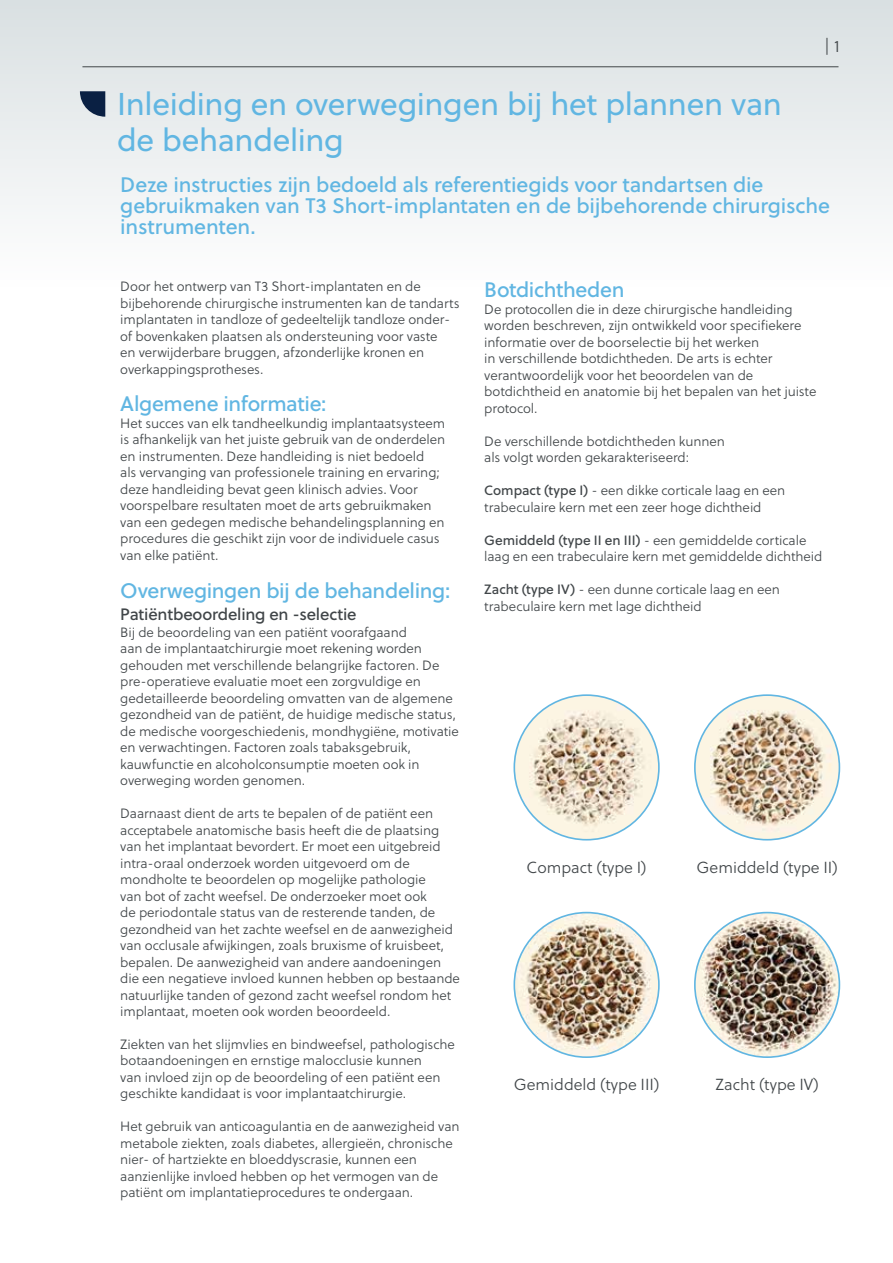
<style>
.page{position:relative;width:893px;height:1263px;background:#fff}
.page>*{position:absolute;margin:0;border:0;box-sizing:border-box;transform-origin:0 0}
.t1{font:31.5px/36px "Soleil";letter-spacing:-.01em;color:#61b6e2}
.t2{font:21px/21px "Soleil Bk";letter-spacing:-.01em;color:#61b6e2}
.t3{font:16.5px "Soleil Bk";letter-spacing:-.01em;color:#414649}
.t4{font:16.5px "Soleil Lt";color:#414649}
.t5{font:16.05px "Soleil Lt";color:#414649}
.t6{font:13.5px/16.5px "Soleil Lt";letter-spacing:-.005em;color:#414649}
.s1{font-family:"Soleil Bk"}
</style>
<div class="page">
<div style="left:0;top:0;width:893px;height:584px;background:linear-gradient(to bottom,#e1e6e8,#fff)"></div>
<hr style="left:82px;top:67px;width:756px;height:1px;background:#414649">
<svg style="left:80px;top:91px;width:25px;height:26px"></svg>
<img style="left:514px;top:695px;width:145px;height:145px;border-radius:72px">
<img style="left:695px;top:695px;width:144px;height:145px;border-radius:72px">
<img style="left:514px;top:912px;width:145px;height:145px;border-radius:72px">
<img style="left:695px;top:912px;width:144px;height:145px;border-radius:72px">
<p class="t4" style="left:824px;top:36px;width:17px">| 1</p>
<h1 class="t1" style="left:117px;top:87px;width:666px">Inleiding en overwegingen bij het plannen van de behandeling</h1>
<h2 class="t2" style="left:120px;top:175px;width:711px">Deze instructies zijn bedoeld als referentiegids voor tandartsen die gebruikmaken van T3 Short-implantaten en de bijbehorende chirurgische instrumenten.</h2>
<p class="t6" style="left:120px;top:279px;width:341px">Door het ontwerp van T3 Short-implantaten en de bijbehorende chirurgische instrumenten kan de tandarts implantaten in tandloze of gedeeltelijk tandloze onder&shy;of bovenkaken plaatsen als ondersteuning voor vaste<br>en verwijderbare bruggen, afzonderlijke kronen en overkappingsprotheses.</p>
<h2 class="t2" style="left:120px;top:394px;width:208px">Algemene informatie:</h2>
<p class="t6" style="left:120px;top:415px;width:327px">Het succes van elk tandheelkundig implantaatsysteem is afhankelijk van het juiste gebruik van de onderdelen en instrumenten. Deze handleiding is niet bedoeld<br>als vervanging van professionele training en ervaring; deze handleiding bevat geen klinisch advies. Voor voorspelbare resultaten moet de arts gebruikmaken van een gedegen medische behandelingsplanning en procedures die geschikt zijn voor de individuele casus van elke patiënt.</p>
<h2 class="t2" style="left:120px;top:580px;width:331px">Overwegingen bij de behandeling:</h2>
<p class="t3" style="left:120px;top:604px;width:238px">Patiëntbeoordeling en -selectie</p>
<p class="t6" style="left:120px;top:624px;width:340px">Bij de beoordeling van een patiënt voorafgaand<br>aan de implantaatchirurgie moet rekening worden gehouden met verschillende belangrijke factoren. De pre-operatieve evaluatie moet een zorgvuldige en gedetailleerde beoordeling omvatten van de algemene gezondheid van de patiënt, de huidige medische status, de medische voorgeschiedenis, mondhygiëne, motivatie en verwachtingen. Factoren zoals tabaksgebruik, kauwfunctie en alcoholconsumptie moeten ook in overweging worden genomen.</p>
<p class="t6" style="left:120px;top:805px;width:341px">Daarnaast dient de arts te bepalen of de patiënt een acceptabele anatomische basis heeft die de plaatsing van het implantaat bevordert. Er moet een uitgebreid intra-oraal onderzoek worden uitgevoerd om de mondholte te beoordelen op mogelijke pathologie<br>van bot of zacht weefsel. De onderzoeker moet ook<br>de periodontale status van de resterende tanden, de gezondheid van het zachte weefsel en de aanwezigheid van occlusale afwijkingen, zoals bruxisme of kruisbeet, bepalen. De aanwezigheid van andere aandoeningen die een negatieve invloed kunnen hebben op bestaande natuurlijke tanden of gezond zacht weefsel rondom het implantaat, moeten ook worden beoordeeld.</p>
<p class="t6" style="left:120px;top:1036px;width:336px">Ziekten van het slijmvlies en bindweefsel, pathologische botaandoeningen en ernstige malocclusie kunnen<br>van invloed zijn op de beoordeling of een patiënt een geschikte kandidaat is voor implantaatchirurgie.</p>
<p class="t6" style="left:120px;top:1119px;width:341px">Het gebruik van anticoagulantia en de aanwezigheid van metabole ziekten, zoals diabetes, allergieën, chronische nier- of hartziekte en bloeddyscrasie, kunnen een aanzienlijke invloed hebben op het vermogen van de patiënt om implantatieprocedures te ondergaan.</p>
<h2 class="t2" style="left:484px;top:280px;width:142px">Botdichtheden</h2>
<p class="t6" style="left:484px;top:301px;width:334px">De protocollen die in deze chirurgische handleiding worden beschreven, zijn ontwikkeld voor specifiekere informatie over de boorselectie bij het werken<br>in verschillende botdichtheden. De arts is echter verantwoordelijk voor het beoordelen van de botdichtheid en anatomie bij het bepalen van het juiste protocol.</p>
<p class="t6" style="left:484px;top:433px;width:242px">De verschillende botdichtheden kunnen als volgt worden gekarakteriseerd:</p>
<p class="t6" style="left:484px;top:483px;width:302px"><span class="s1">Compact (type I)</span> - een dikke corticale laag en een trabeculaire kern met een zeer hoge dichtheid</p>
<p class="t6" style="left:484px;top:532px;width:340px"><span class="s1">Gemiddeld (type II en III)</span> - een gemiddelde corticale laag en een trabeculaire kern met gemiddelde dichtheid</p>
<p class="t6" style="left:484px;top:582px;width:297px"><span class="s1">Zacht (type IV)</span> - een dunne corticale laag en een trabeculaire kern met lage dichtheid</p>
<p class="t5" style="left:527px;top:857px;width:121px">Compact (type I)</p>
<p class="t5" style="left:697px;top:857px;width:143px">Gemiddeld (type II)</p>
<p class="t5" style="left:514px;top:1075px;width:147px">Gemiddeld (type III)</p>
<p class="t5" style="left:716px;top:1075px;width:105px">Zacht (type IV)</p>
</div>
